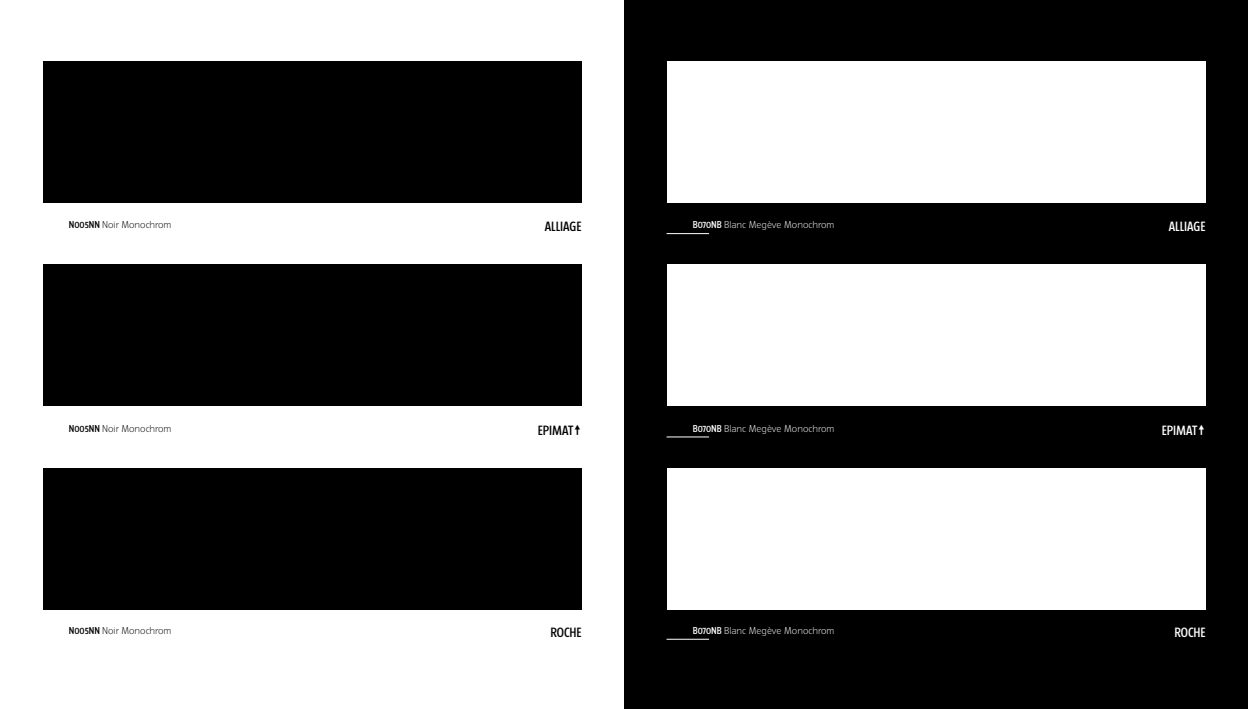
<style>
.page{position:relative;width:1248px;height:709px;background:#fff}
.page>*{position:absolute;margin:0;border:0;box-sizing:border-box;transform-origin:0 0}
.t1{font:500 12px "Turmino LF";color:#000}
.t2{font:500 12px "Turmino LF";color:#fff}
.t3{font:300 9px "Turmino LF";color:#fff}
.t4{font:300 9px "Turmino LF";color:#000}
.s1{font-weight:500}
</style>
<div class="page">
<div style="left:624px;top:0;width:623px;height:709px;background:#000"></div>
<hr style="left:666px;top:233px;width:43px;height:1px;background:#fff">
<hr style="left:666px;top:437px;width:43px;height:1px;background:#fff">
<hr style="left:666px;top:639px;width:43px;height:1px;background:#fff">
<div style="left:43px;top:61px;width:538px;height:142px;background:#000"></div>
<div style="left:43px;top:264px;width:538px;height:142px;background:#000"></div>
<div style="left:43px;top:468px;width:538px;height:141px;background:#000"></div>
<div style="left:666px;top:61px;width:539px;height:142px;background:#fff"></div>
<div style="left:666px;top:264px;width:539px;height:142px;background:#fff"></div>
<div style="left:666px;top:468px;width:539px;height:141px;background:#fff"></div>
<p class="t4" style="left:69px;top:220px;width:104px"><span class="s1">N005NN</span> Noir Monochrom</p>
<h1 class="t1" style="left:544px;top:219px;width:38px">ALLIAGE</h1>
<p class="t3" style="left:692px;top:220px;width:143px"><span class="s1">B070NB</span> Blanc Megève Monochrom</p>
<h1 class="t2" style="left:1168px;top:219px;width:7px">ALLIAGE</h1>
<p class="t4" style="left:69px;top:423px;width:104px"><span class="s1">N005NN</span> Noir Monochrom</p>
<h1 class="t1" style="left:537px;top:423px;width:37px">EPIMAT</h1>
<p class="t3" style="left:692px;top:423px;width:143px"><span class="s1">B070NB</span> Blanc Megève Monochrom</p>
<h1 class="t2" style="left:1161px;top:423px;width:37px">EPIMAT</h1>
<p class="t4" style="left:69px;top:625px;width:104px"><span class="s1">N005NN</span> Noir Monochrom</p>
<h1 class="t1" style="left:550px;top:624px;width:31px">ROCHE</h1>
<p class="t3" style="left:692px;top:625px;width:143px"><span class="s1">B070NB</span> Blanc Megève Monochrom</p>
<h1 class="t2" style="left:1174px;top:624px;width:31px">ROCHE</h1>
</div>
